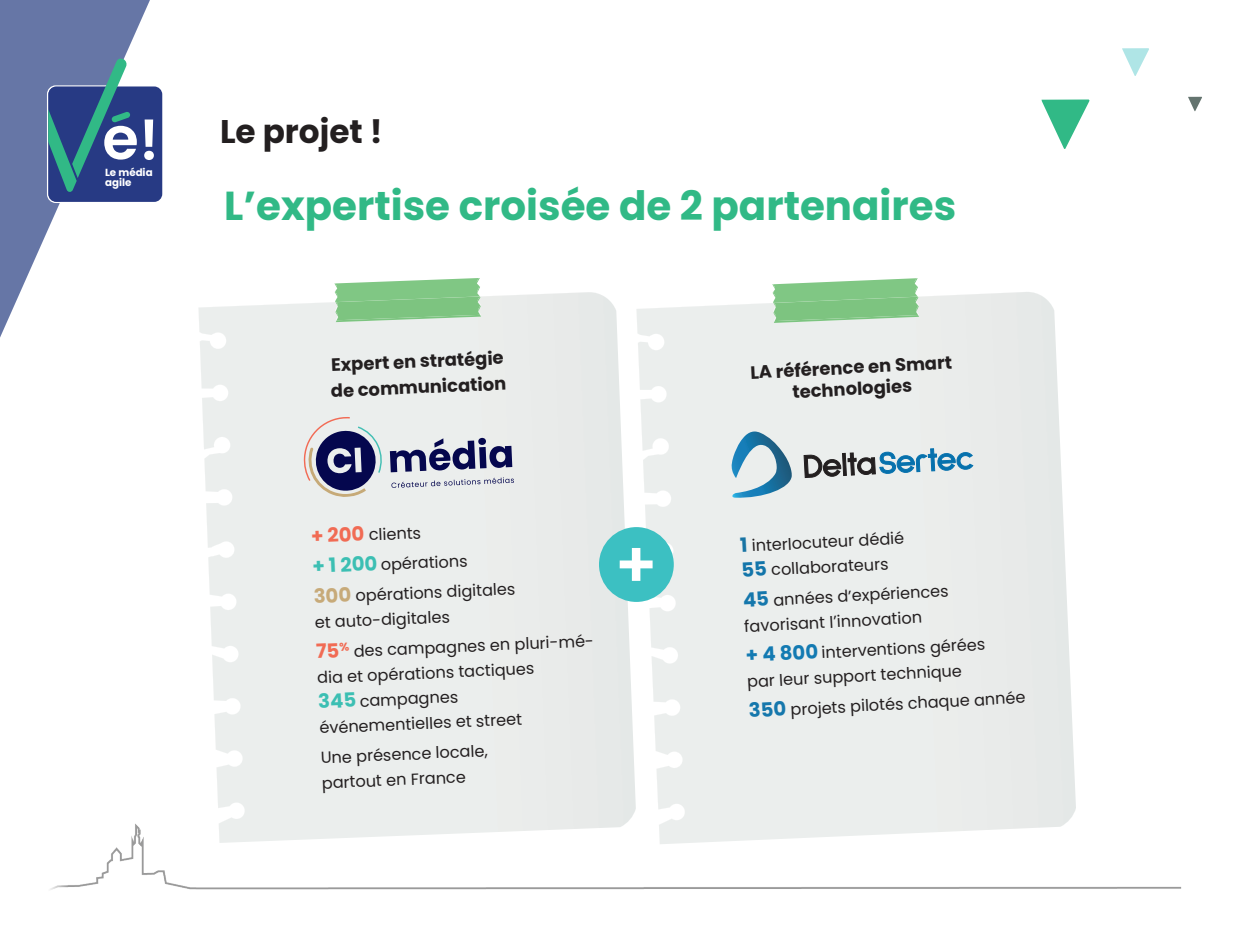
<style>
.page{position:relative;width:1260px;height:943px;background:#fff}
.page>*{position:absolute;margin:0;border:0;box-sizing:border-box;transform-origin:0 0}
.t1{font:600 64.58px "Poppins";color:#fff}
.t2{font:700 40.43px "Poppins";color:#31b986}
.t3{font:700 32.73px "Poppins";color:#231f20}
.t4{font:700 19.6px "Poppins";color:#3cbfb3}
.t5{font:700 19.6px "Poppins";color:#f16b54}
.t6{font:700 17.85px/21.5px "Poppins";color:#231f20;text-align:center}
.t7{font:16.1px/25px "Poppins";color:#231f20}
.t8{font:700 10.33px/10.5px "Poppins";color:#fff}
.s1{font-weight:700;font-size:19.6px;color:#1874a4}
.s2{font-weight:700;font-size:19.6px;color:#1375aa}
.s3{font-weight:700;font-size:19.6px;color:#1577ac}
.s4{font-weight:700;font-size:19.6px;color:#137ab2}
</style>
<div class="page">
<svg style="left:1042px;top:99px;width:48px;height:50px"></svg>
<svg style="left:1122px;top:48px;width:27px;height:28px"></svg>
<svg style="left:1188px;top:97px;width:14px;height:14px"></svg>
<svg style="left:0;top:0;width:150px;height:338px;fill:#6676a6"></svg>
<div style="left:47px;top:85px;width:116px;height:118px;border:2px solid #fff;border-radius:8px"></div>
<div style="left:48px;top:86px;width:114px;height:116px;background:#273a84;border-radius:8px"></div>
<svg style="left:144px;top:119px;width:10px;height:41px"></svg>
<svg style="left:48px;top:56px;width:89px;height:137px"></svg>
<div style="left:654px;top:292px;width:400px;height:474px;background:#ebeeed"></div>
<div style="left:643px;top:292px;width:383px;height:410px;background:#ebeeed"></div>
<div style="left:636px;top:306px;width:418px;height:250px;background:#ebeeed"></div>
<img style="left:773px;top:306px;width:146px;height:17px">
<svg style="left:772px;top:278px;width:147px;height:28px"></svg>
<img style="left:774px;top:297px;width:144px;height:24px">
<svg style="left:804px;top:446px;width:169px;height:35px;background:#a9bbc4"></svg>
<svg style="left:731px;top:431px;width:61px;height:67px;background:#98bcce"></svg>
<svg style="left:198px;top:292px;width:418px;height:474px;background:#ebeeed"></svg>
<img style="left:199px;top:292px;width:389px;height:409px">
<div style="left:199px;top:306px;width:417px;height:290px;background:#ebeeed"></div>
<img style="left:335px;top:305px;width:146px;height:17px">
<svg style="left:334px;top:278px;width:147px;height:27px"></svg>
<img style="left:336px;top:296px;width:144px;height:24px">
<svg style="left:303px;top:416px;width:80px;height:81px;background:#9494aa"></svg>
<svg style="left:390px;top:438px;width:124px;height:50px;background:#a2a5ba"></svg>
<div style="left:599px;top:527px;width:75px;height:75px;background:#3cc0c2;border-radius:50%"></div>
<img style="left:50px;top:766px;width:1132px;height:124px">
<svg style="left:314px;top:587px;width:37px;height:16px"></svg>
<svg style="left:316px;top:642px;width:33px;height:16px"></svg>
<svg style="left:319px;top:692px;width:37px;height:16px"></svg>
<p class="t8" style="left:105px;top:167px;width:49px">Le média agile</p>
<h3 class="t3" style="left:220px;top:112px;width:164px">Le projet !</h3>
<h2 class="t2" style="left:224px;top:182px;width:734px">L’expertise croisée de 2 partenaires</h2>
<p class="t6" style="left:329px;top:353px;width:177px;line-height:25.9px;text-align:left;rotate:-3deg">Expert en stratégie de communication</p>
<p class="t5" style="left:310px;top:525px;width:55px;rotate:-3deg">+ 200</p>
<p class="t7" style="left:368px;top:522px;width:54px;rotate:-2deg">clients</p>
<p class="t4" style="left:312px;top:555px;width:66px;rotate:-3deg">+ 1 200</p>
<p class="t7" style="left:380px;top:551px;width:88px;rotate:-2deg">opérations</p>
<p class="t7" style="left:314px;top:584px;width:203px;text-indent:42px;rotate:-2deg">opérations digitales et auto-digitales</p>
<p class="t7" style="left:316px;top:638px;width:278px;line-height:25.6px;text-indent:37px;rotate:-2deg">des campagnes en pluri-mé&shy;dia et opérations tactiques</p>
<p class="t7" style="left:318px;top:689px;width:204px;text-indent:41px;rotate:-2deg">campagnes événementielles et street</p>
<p class="t7" style="left:320px;top:744px;width:169px;rotate:-2deg">Une présence locale, partout en France</p>
<h1 class="t1" style="left:614px;top:527px;width:45px">+</h1>
<p class="t6" style="left:750px;top:362px;width:203px;rotate:-3deg">LA référence en Smart technologies</p>
<p class="t7" style="left:740px;top:534px;width:166px;rotate:-3deg"><span class="s1">1</span> interlocuteur dédié<br><span class="s2">55</span> collaborateurs</p>
<p class="t7" style="left:742px;top:589px;width:207px;rotate:-3deg"><span class="s3">45</span> années d’expériences favorisant l’innovation</p>
<p class="t7" style="left:745px;top:644px;width:241px;rotate:-3deg"><span class="s4">+ 4 800</span> interventions gérées par leur support technique</p>
<p class="t7" style="left:748px;top:699px;width:279px;rotate:-3deg"><span class="s3">350</span> projets pilotés chaque année</p>
</div>
